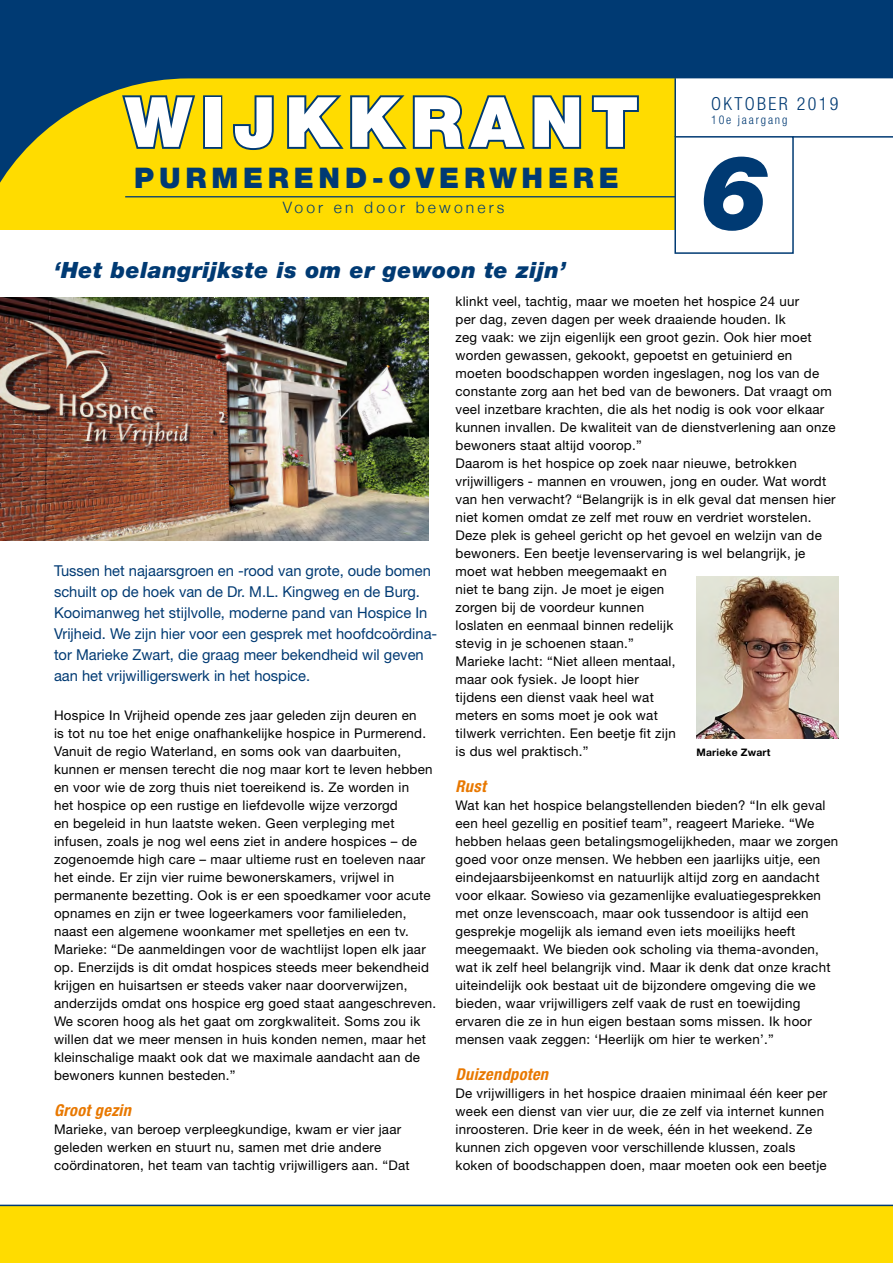
<style>
.page{position:relative;width:893px;height:1263px;background:#fff}
.page>*{position:absolute;margin:0;border:0;box-sizing:border-box;transform-origin:0 0}
.t1{font:italic 900 104.1px "Helvetica Neue";color:#003a73}
.t2{font:900 69.45px "Helvetica Neue";letter-spacing:.13em;color:#fff}
.t3{font:900 28.5px "Helvetica Neue";letter-spacing:.17em;color:#003a73}
.H1__Kop{font:italic 900 22.5px "Helvetica Neue";letter-spacing:.02em;color:#003a73}
.t4{font:300 condensed 18px "Helvetica Neue";letter-spacing:.13em;color:#003a73}
.H2__Subkop{font:italic 700 condensed 16.35px "Helvetica Neue";letter-spacing:.02em;color:#e87800}
.t5{font:300 15.75px "Helvetica Neue";letter-spacing:.2em;color:#003a73}
.H__Introtekst{font:15px/21px "Helvetica Neue";color:#003a73}
.P__Tekst_plat{font:13.35px/18px "Helvetica Neue";letter-spacing:.02em;color:#000}
.t6{font:300 condensed 12px "Helvetica Neue";letter-spacing:.15em;color:#003a73}
.t7{font:700 10.35px "Helvetica Neue";letter-spacing:.02em;color:#000}
</style>
<div class="page">
<div style="left:0;top:1206px;width:893px;height:57px;background:#ffdc00"></div>
<div style="left:0;top:77px;width:675px;height:153px;background:#ffdc00"></div>
<svg style="left:0;top:0;width:893px;height:198px;fill:#003a73"></svg>
<hr style="left:793px;top:136px;width:100px;height:2px;background:#003a73">
<hr style="left:674px;top:78px;width:2px;height:59px;background:#003a73">
<hr style="left:125px;top:196px;width:550px;height:1px;background:#003a73">
<hr style="left:0;top:1205px;width:893px;height:1px;background:#003a73">
<div style="left:674px;top:136px;width:120px;height:118px;border:2px solid #003a73"></div>
<svg style="left:120px;top:92px;width:77px;height:59px"></svg>
<div style="left:203px;top:95px;width:19px;height:54px;border:4px solid #003a73"></div>
<svg style="left:231px;top:93px;width:45px;height:59px"></svg>
<svg style="left:285px;top:93px;width:298px;height:59px"></svg>
<svg style="left:590px;top:93px;width:51px;height:58px"></svg>
<img style="left:0;top:298px;width:428px;height:242px">
<img style="left:696px;top:576px;width:143px;height:162px">
<p class="t2" style="left:125px;top:81px;width:515px">WIJKKRANT</p>
<p class="t3" style="left:134px;top:161px;width:486px">PURMEREND-OVERWHERE</p>
<p class="t5" style="left:283px;top:195px;width:223px">Voor en door bewoners</p>
<h1 class="H1__Kop" style="left:54px;top:256px;width:514px">‘Het belangrijkste is om er gewoon te zijn’</h1>
<p class="t4" style="left:711px;top:93px;width:129px">OKTOBER 2019</p>
<p class="t6" style="left:711px;top:113px;width:78px">10e jaargang</p>
<p class="t1" style="left:700px;top:129px;width:71px">6</p>
<p class="H__Introtekst" style="left:54px;top:560px;width:385px">Tussen het najaarsgroen en -rood van grote, oude bomen schuilt op de hoek van de Dr. M.L. Kingweg en de Burg.<br>Kooimanweg het stijlvolle, moderne pand van Hospice In Vrijheid. We zijn hier voor een gesprek met hoofdcoördina&shy;tor Marieke Zwart, die graag meer bekendheid wil geven aan het vrijwilligerswerk in het hospice.</p>
<p class="P__Tekst_plat" style="left:54px;top:706px;width:380px">Hospice In Vrijheid opende zes jaar geleden zijn deuren en<br>is tot nu toe het enige onafhankelijke hospice in Purmerend.<br>Vanuit de regio Waterland, en soms ook van daarbuiten, kunnen er mensen terecht die nog maar kort te leven hebben en voor wie de zorg thuis niet toereikend is. Ze worden in<br>het hospice op een rustige en liefdevolle wijze verzorgd<br>en begeleid in hun laatste weken. Geen verpleging met infusen, zoals je nog wel eens ziet in andere hospices – de zogenoemde high care – maar ultieme rust en toeleven naar het einde. Er zijn vier ruime bewonerskamers, vrijwel in permanente bezetting. Ook is er een spoedkamer voor acute opnames en zijn er twee logeerkamers voor familieleden, naast een algemene woonkamer met spelletjes en een tv.</p>
<p class="P__Tekst_plat" style="left:54px;top:940px;width:384px">Marieke: “De aanmeldingen voor de wachtlijst lopen elk jaar op. Enerzijds is dit omdat hospices steeds meer bekendheid krijgen en huisartsen er steeds vaker naar doorverwijzen, anderzijds omdat ons hospice erg goed staat aangeschreven.<br>We scoren hoog als het gaat om zorgkwaliteit. Soms zou ik willen dat we meer mensen in huis konden nemen, maar het kleinschalige maakt ook dat we maximale aandacht aan de bewoners kunnen besteden.”</p>
<h2 class="H2__Subkop" style="left:54px;top:1100px;width:79px">Groot gezin</h2>
<p class="P__Tekst_plat" style="left:54px;top:1120px;width:357px">Marieke, van beroep verpleegkundige, kwam er vier jaar geleden werken en stuurt nu, samen met drie andere coördinatoren, het team van tachtig vrijwilligers aan. “Dat</p>
<p class="P__Tekst_plat" style="left:455px;top:292px;width:382px">klinkt veel, tachtig, maar we moeten het hospice 24 uur<br>per dag, zeven dagen per week draaiende houden. Ik<br>zeg vaak: we zijn eigenlijk een groot gezin. Ook hier moet worden gewassen, gekookt, gepoetst en getuinierd en moeten boodschappen worden ingeslagen, nog los van de constante zorg aan het bed van de bewoners. Dat vraagt om veel inzetbare krachten, die als het nodig is ook voor elkaar kunnen invallen. De kwaliteit van de dienstverlening aan onze bewoners staat altijd voorop.”</p>
<p class="P__Tekst_plat" style="left:455px;top:454px;width:381px">Daarom is het hospice op zoek naar nieuwe, betrokken vrijwilligers - mannen en vrouwen, jong en ouder. Wat wordt van hen verwacht? “Belangrijk is in elk geval dat mensen hier niet komen omdat ze zelf met rouw en verdriet worstelen.<br>Deze plek is geheel gericht op het gevoel en welzijn van de bewoners. Een beetje levenservaring is wel belangrijk, je moet wat hebben meegemaakt en<br>niet te bang zijn. Je moet je eigen<br>zorgen bij de voordeur kunnen<br>loslaten en eenmaal binnen redelijk<br>stevig in je schoenen staan.”<br>Marieke lacht: “Niet alleen mentaal,<br>maar ook fysiek. Je loopt hier<br>tijdens een dienst vaak heel wat<br>meters en soms moet je ook wat<br>tilwerk verrichten. Een beetje fit zijn<br>is dus wel praktisch.”</p>
<h2 class="H2__Subkop" style="left:455px;top:776px;width:32px">Rust</h2>
<p class="P__Tekst_plat" style="left:455px;top:796px;width:384px">Wat kan het hospice belangstellenden bieden? “In elk geval een heel gezellig en positief team”, reageert Marieke. “We hebben helaas geen betalingsmogelijkheden, maar we zorgen goed voor onze mensen. We hebben een jaarlijks uitje, een eindejaarsbijeenkomst en natuurlijk altijd zorg en aandacht voor elkaar. Sowieso via gezamenlijke evaluatiegesprekken met onze levenscoach, maar ook tussendoor is altijd een gesprekje mogelijk als iemand even iets moeilijks heeft meegemaakt. We bieden ook scholing via thema-avonden, wat ik zelf heel belangrijk vind. Maar ik denk dat onze kracht uiteindelijk ook bestaat uit de bijzondere omgeving die we bieden, waar vrijwilligers zelf vaak de rust en toewijding ervaren die ze in hun eigen bestaan soms missen. Ik hoor mensen vaak zeggen: ‘Heerlijk om hier te werken’.”</p>
<h2 class="H2__Subkop" style="left:455px;top:1064px;width:94px">Duizendpoten</h2>
<p class="P__Tekst_plat" style="left:455px;top:1084px;width:373px">De vrijwilligers in het hospice draaien minimaal één keer per week een dienst van vier uur, die ze zelf via internet kunnen inroosteren. Drie keer in de week, één in het weekend. Ze kunnen zich opgeven voor verschillende klussen, zoals koken of boodschappen doen, maar moeten ook een beetje</p>
<p class="t7" style="left:696px;top:746px;width:75px">Marieke Zwart</p>
</div>
